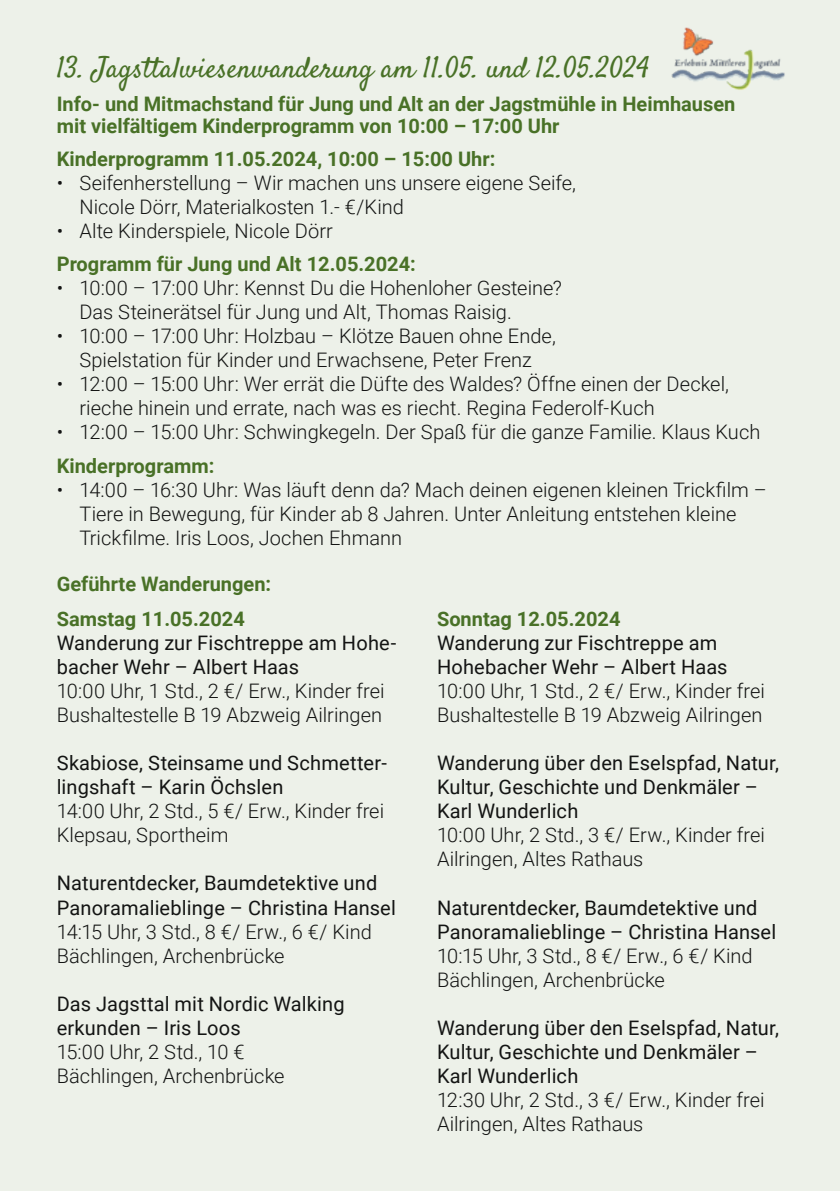
<style>
.page{position:relative;width:840px;height:1191px;background:#fff}
.page>*{position:absolute;margin:0;border:0;box-sizing:border-box;transform-origin:0 0}
.t1{font:29px "Satisfy";color:#497127}
.t2{font:300 20px/24px "Roboto";color:#131413}
.t3{font:20px/24px "Roboto";letter-spacing:.005em;color:#131413}
.t4{font:700 20px/22px "Roboto";color:#497127}
</style>
<div class="page">
<div style="left:0;top:0;width:839px;height:1191px;background:#edf1e9"></div>
<img style="left:671px;top:27px;width:114px;height:63px">
<h1 class="t1" style="left:57px;top:50px;width:594px">13. Jagsttalwiesenwanderung am 11.05. und 12.05.2024</h1>
<p class="t4" style="left:57px;top:92px;width:679px">Info- und Mitmachstand für Jung und Alt an der Jagstmühle in Heimhausen mit vielfältigem Kinderprogramm von 10:00 – 17:00 Uhr</p>
<p class="t4" style="left:57px;top:147px;width:440px">Kinderprogramm 11.05.2024, 10:00 – 15:00 Uhr:</p>
<p class="t2" style="left:79px;top:170px;width:498px;text-indent:-23px">• Seifenherstellung – Wir machen uns unsere eigene Seife,<br>Nicole Dörr, Materialkosten 1.- €/Kind</p>
<p class="t2" style="left:57px;top:218px;width:277px">• Alte Kinderspiele, Nicole Dörr</p>
<p class="t4" style="left:57px;top:252px;width:360px">Programm für Jung und Alt 12.05.2024:</p>
<p class="t2" style="left:79px;top:275px;width:484px;text-indent:-23px">• 10:00 – 17:00 Uhr: Kennst Du die Hohenloher Gesteine?<br>Das Steinerätsel für Jung und Alt, Thomas Raisig.</p>
<p class="t2" style="left:57px;top:323px;width:500px;text-align:center">• 10:00 – 17:00 Uhr: Holzbau – Klötze Bauen ohne Ende,<br>Spielstation für Kinder und Erwachsene, Peter Frenz</p>
<p class="t2" style="left:79px;top:371px;width:650px;text-indent:-23px">• 12:00 – 15:00 Uhr: Wer errät die Düfte des Waldes? Öffne einen der Deckel, rieche hinein und errate, nach was es riecht. Regina Federolf-Kuch</p>
<p class="t2" style="left:57px;top:419px;width:704px">• 12:00 – 15:00 Uhr: Schwingkegeln. Der Spaß für die ganze Familie. Klaus Kuch</p>
<p class="t4" style="left:57px;top:454px;width:159px">Kinderprogramm:</p>
<p class="t2" style="left:79px;top:477px;width:688px;text-indent:-23px">• 14:00 – 16:30 Uhr: Was läuft denn da? Mach deinen eigenen kleinen Trickfilm –<br>Tiere in Bewegung, für Kinder ab 8 Jahren. Unter Anleitung entstehen kleine<br>Trickfilme. Iris Loos, Jochen Ehmann</p>
<p class="t4" style="left:57px;top:565px;width:216px;line-height:35.6px">Geführte Wanderungen:<br>Samstag 11.05.2024</p>
<p class="t3" style="left:57px;top:630px;width:341px">Wanderung zur Fischtreppe am Hohe&shy;bacher Wehr – Albert Haas</p>
<p class="t2" style="left:57px;top:678px;width:329px">10:00 Uhr, 1 Std., 2 €/ Erw., Kinder frei<br>Bushaltestelle B 19 Abzweig Ailringen</p>
<p class="t3" style="left:57px;top:750px;width:331px">Skabiose, Steinsame und Schmetter&shy;lingshaft – Karin Öchslen</p>
<p class="t2" style="left:57px;top:798px;width:329px">14:00 Uhr, 2 Std., 5 €/ Erw., Kinder frei<br>Klepsau, Sportheim</p>
<p class="t3" style="left:57px;top:870px;width:340px">Naturentdecker, Baumdetektive und<br>Panoramalieblinge – Christina Hansel</p>
<p class="t2" style="left:57px;top:918px;width:316px">14:15 Uhr, 3 Std., 8 €/ Erw., 6 €/ Kind<br>Bächlingen, Archenbrücke</p>
<p class="t3" style="left:57px;top:990px;width:289px">Das Jagsttal mit Nordic Walking erkunden – Iris Loos</p>
<p class="t2" style="left:57px;top:1038px;width:229px">15:00 Uhr, 2 Std., 10 €<br>Bächlingen, Archenbrücke</p>
<p class="t4" style="left:437px;top:607px;width:185px">Sonntag 12.05.2024</p>
<p class="t3" style="left:437px;top:630px;width:292px">Wanderung zur Fischtreppe am<br>Hohebacher Wehr – Albert Haas</p>
<p class="t2" style="left:437px;top:678px;width:329px">10:00 Uhr, 1 Std., 2 €/ Erw., Kinder frei<br>Bushaltestelle B 19 Abzweig Ailringen</p>
<p class="t3" style="left:437px;top:750px;width:343px">Wanderung über den Eselspfad, Natur,<br>Kultur, Geschichte und Denkmäler –<br>Karl Wunderlich</p>
<p class="t2" style="left:437px;top:822px;width:329px">10:00 Uhr, 2 Std., 3 €/ Erw., Kinder frei<br>Ailringen, Altes Rathaus</p>
<p class="t3" style="left:437px;top:894px;width:340px">Naturentdecker, Baumdetektive und<br>Panoramalieblinge – Christina Hansel</p>
<p class="t2" style="left:437px;top:942px;width:317px">10:15 Uhr, 3 Std., 8 €/ Erw., 6 €/ Kind<br>Bächlingen, Archenbrücke</p>
<p class="t3" style="left:437px;top:1014px;width:343px">Wanderung über den Eselspfad, Natur,<br>Kultur, Geschichte und Denkmäler –<br>Karl Wunderlich</p>
<p class="t2" style="left:437px;top:1086px;width:329px">12:30 Uhr, 2 Std., 3 €/ Erw., Kinder frei<br>Ailringen, Altes Rathaus</p>
</div>
